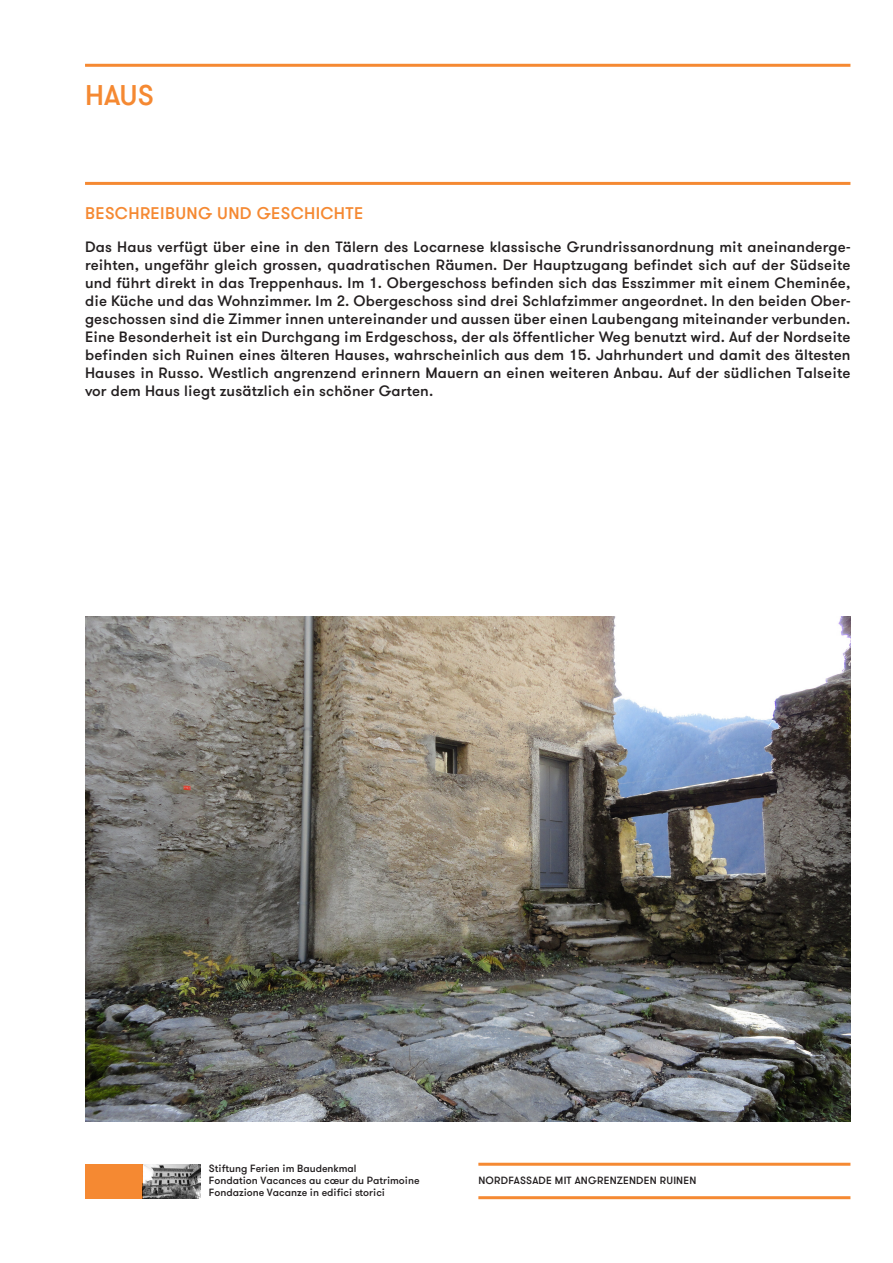
<style>
.page{position:relative;width:893px;height:1263px;background:#fff}
.page>*{position:absolute;margin:0;border:0;box-sizing:border-box;transform-origin:0 0}
.Standard_blau{font:500 28.5px "GT Walsheim";color:#f58932}
.t1{font:500 16.95px "GT Walsheim";letter-spacing:.02em;color:#f58932}
.t2{font:500 15px/18px "GT Walsheim";letter-spacing:.01em;color:#231f20;text-align:justify}
.t3{font:500 10.5px "GT Walsheim";color:#231f20}
.t4{font:500 10.5px "GT Walsheim";letter-spacing:.02em;color:#231f20}
</style>
<div class="page">
<img style="left:85px;top:616px;width:765px;height:506px">
<hr style="left:85px;top:64px;width:765px;height:3px;background:#f58932">
<hr style="left:85px;top:182px;width:765px;height:3px;background:#f58932">
<hr style="left:478px;top:1196px;width:372px;height:3px;background:#f58932">
<hr style="left:478px;top:1163px;width:372px;height:3px;background:#f58932">
<div style="left:85px;top:1164px;width:58px;height:35px;background:#f58932"></div>
<img style="left:143px;top:1164px;width:58px;height:35px">
<p class="Standard_blau" style="left:85px;top:77px;width:70px">HAUS</p>
<p class="t1" style="left:85px;top:202px;width:280px">BESCHREIBUNG UND GESCHICHTE</p>
<p class="t2" style="left:85px;top:237px;width:767px">Das Haus verfügt über eine in den Tälern des Locarnese klassische Grundrissanordnung mit aneinanderge&shy;reihten, ungefähr gleich grossen, quadratischen Räumen. Der Hauptzugang befindet sich auf der Südseite und führt direkt in das Treppenhaus. Im 1. Obergeschoss befinden sich das Esszimmer mit einem Cheminée, die Küche und das Wohnzimmer. Im 2. Obergeschoss sind drei Schlafzimmer angeordnet. In den beiden Ober&shy;geschossen sind die Zimmer innen untereinander und aussen über einen Laubengang miteinander verbunden.</p>
<p class="t2" style="left:85px;top:327px;width:767px">Eine Besonderheit ist ein Durchgang im Erdgeschoss, der als öffentlicher Weg benutzt wird. Auf der Nordseite befinden sich Ruinen eines älteren Hauses, wahrscheinlich aus dem 15. Jahrhundert und damit des ältesten Hauses in Russo. Westlich angrenzend erinnern Mauern an einen weiteren Anbau. Auf der südlichen Talseite vor dem Haus liegt zusätzlich ein schöner Garten.</p>
<p class="t3" style="left:209px;top:1162px;width:149px">Stiftung Ferien im Baudenkmal</p>
<p class="t3" style="left:209px;top:1174px;width:212px">Fondation Vacances au cœur du Patrimoine</p>
<p class="t3" style="left:209px;top:1186px;width:178px">Fondazione Vacanze in edifici storici</p>
<p class="t4" style="left:478px;top:1174px;width:220px">NORDFASSADE MIT ANGRENZENDEN RUINEN</p>
</div>
